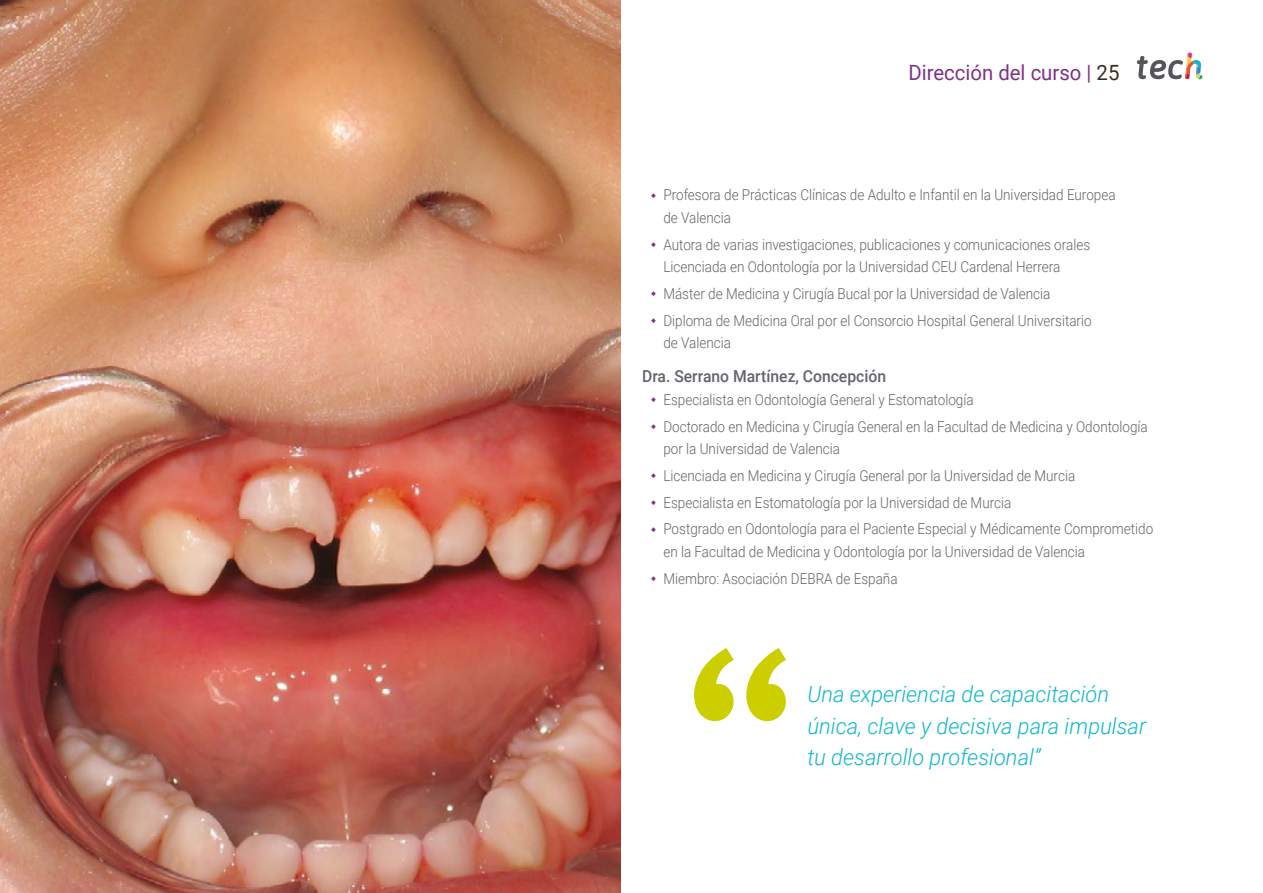
<style>
.page{position:relative;width:1263px;height:893px;background:#fff}
.page>*{position:absolute;margin:0;border:0;box-sizing:border-box;transform-origin:0 0}
.t1{font:italic 300 22.5px/31.5px "Roboto";color:#0fb6cf}
.t2{font:21px "Roboto";color:#813089}
.t3{font:500 16.5px "Roboto";color:#61646a;scale:.95 1}
.t4{font:300 15px/26.7px "Roboto";color:#61646a;scale:.9 1}
.s1{color:#312e20}
</style>
<div class="page">
<svg style="left:1137px;top:53px;width:65px;height:27px"></svg>
<svg style="left:694px;top:648px;width:92px;height:73px"></svg>
<img style="left:0;top:0;width:621px;height:893px">
<h2 class="t2" style="left:908px;top:57px;width:213px">Dirección del curso | <span class="s1">25</span></h2>
<p class="t4" style="left:663px;top:183px;width:504px;line-height:22.5px">Profesora de Prácticas Clínicas de Adulto e Infantil en la Universidad Europea de Valencia</p>
<p class="t4" style="left:663px;top:232px;width:476px;line-height:22.5px">Autora de varias investigaciones, publicaciones y comunicaciones orales<br>Licenciada en Odontología por la Universidad CEU Cardenal Herrera</p>
<p class="t4" style="left:663px;top:280px;width:477px">Máster de Medicina y Cirugía Bucal por la Universidad de Valencia<br>Diploma de Medicina Oral por el Consorcio Hospital General Universitario</p>
<p class="t4" style="left:663px;top:329px;width:77px">de Valencia</p>
<p class="t3" style="left:642px;top:365px;width:258px">Dra. Serrano Martínez, Concepción</p>
<p class="t4" style="left:663px;top:385px;width:540px">Especialista en Odontología General y Estomatología<br>Doctorado en Medicina y Cirugía General en la Facultad de Medicina y Odontología</p>
<p class="t4" style="left:663px;top:435px;width:546px">por la Universidad de Valencia<br>Licenciada en Medicina y Cirugía General por la Universidad de Murcia<br>Especialista en Estomatología por la Universidad de Murcia<br>Postgrado en Odontología para el Paciente Especial y Médicamente Comprometido</p>
<p class="t4" style="left:663px;top:537px;width:470px">en la Facultad de Medicina y Odontología por la Universidad de Valencia<br>Miembro: Asociación DEBRA de España</p>
<h1 class="t1" style="left:807px;top:678px;width:340px">Una experiencia de capacitación única, clave y decisiva para impulsar tu desarrollo profesional”</h1>
</div>
